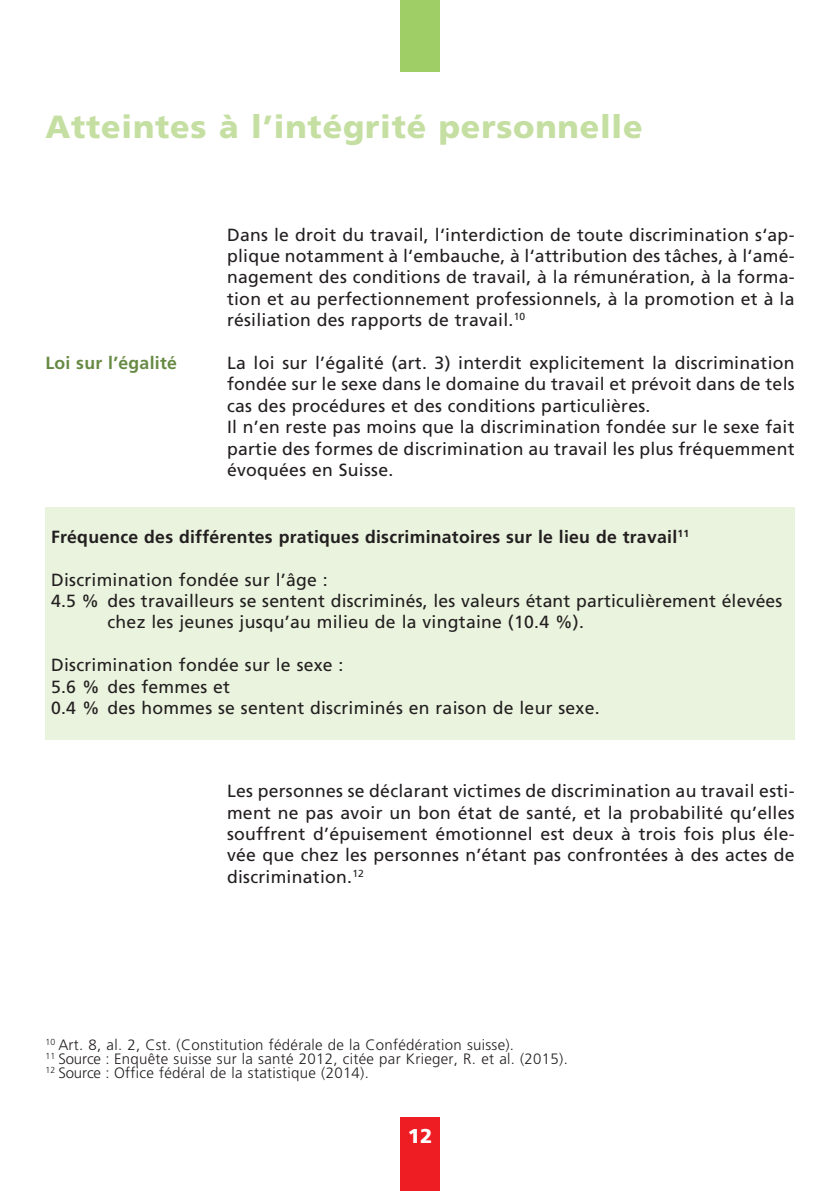
<style>
.page{position:relative;width:840px;height:1191px;background:#fff}
.page>*{position:absolute;margin:0;border:0;box-sizing:border-box;transform-origin:0 0}
.t1{font:900 32px "Frutiger";letter-spacing:.025em;color:#c4dfa1}
.t2{font:900 20px "Frutiger";color:#fff}
.t3{font:17.6px/21.4px "Frutiger";letter-spacing:.015em;color:#231f20;text-align:justify}
.t4{font:700 17.6px "Frutiger";letter-spacing:.015em;color:#231f20}
.t5{font:700 17.6px "Frutiger";letter-spacing:.015em;color:#668a43}
.t6{font:300 15px/14px "Frutiger";letter-spacing:.02em;color:#231f20}
</style>
<div class="page">
<div style="left:400px;top:1117px;width:39px;height:74px;background:#ee1d23"></div>
<div style="left:400px;top:0;width:39px;height:71px;background:#9fce66"></div>
<div style="left:45px;top:507px;width:749px;height:233px;background:#e9f3dd"></div>
<h1 class="t1" style="left:45px;top:108px;width:598px">Atteintes à l’intégrité personnelle</h1>
<p class="t5" style="left:45px;top:352px;width:133px">Loi sur l’égalité</p>
<p class="t3" style="left:227px;top:223px;width:568px">Dans le droit du travail, l‘interdiction de toute discrimination s‘ap&shy;plique notamment à l‘embauche, à l‘attribution des tâches, à l‘amé&shy;nagement des conditions de travail, à la rémunération, à la forma&shy;tion et au perfectionnement professionnels, à la promotion et à la résiliation des rapports de travail.<sup>10</sup></p>
<p class="t3" style="left:227px;top:352px;width:569px;text-align:left">La loi sur l’égalité (art. 3) interdit explicitement la discrimination fondée sur le sexe dans le domaine du travail et prévoit dans de tels cas des procédures et des conditions particulières.<br>Il n’en reste pas moins que la discrimination fondée sur le sexe fait partie des formes de discrimination au travail les plus fréquemment évoquées en Suisse.</p>
<p class="t4" style="left:51px;top:526px;width:639px">Fréquence des différentes pratiques discriminatoires sur le lieu de travail<sup>11</sup></p>
<p class="t3" style="left:51px;top:568px;width:278px">Discrimination fondée sur l’âge :</p>
<p class="t3" style="left:51px;top:590px;width:732px">4.5 % des travailleurs se sentent discriminés, les valeurs étant particulièrement élevées</p>
<p class="t3" style="left:107px;top:611px;width:477px">chez les jeunes jusqu’au milieu de la vingtaine (10.4 %).</p>
<p class="t3" style="left:51px;top:654px;width:549px;text-align:left">Discrimination fondée sur le sexe :<br>5.6 % des femmes et<br>0.4 % des hommes se sentent discriminés en raison de leur sexe.</p>
<p class="t3" style="left:227px;top:780px;width:569px">Les personnes se déclarant victimes de discrimination au travail esti&shy;ment ne pas avoir un bon état de santé, et la probabilité qu’elles souffrent d’épuisement émotionnel est deux à trois fois plus éle&shy;vée que chez les personnes n’étant pas confrontées à des actes de discrimination.<sup>12</sup></p>
<p class="t6" style="left:45px;top:1037px;width:523px"><sup>10</sup> Art. 8, al. 2, Cst. (Constitution fédérale de la Confédération suisse).<br><sup>11</sup> Source : Enquête suisse sur la santé 2012, citée par Krieger, R. et al. (2015).<br><sup>12</sup> Source : Office fédéral de la statistique (2014).</p>
<p class="t2" style="left:407px;top:1123px;width:26px">12</p>
</div>
